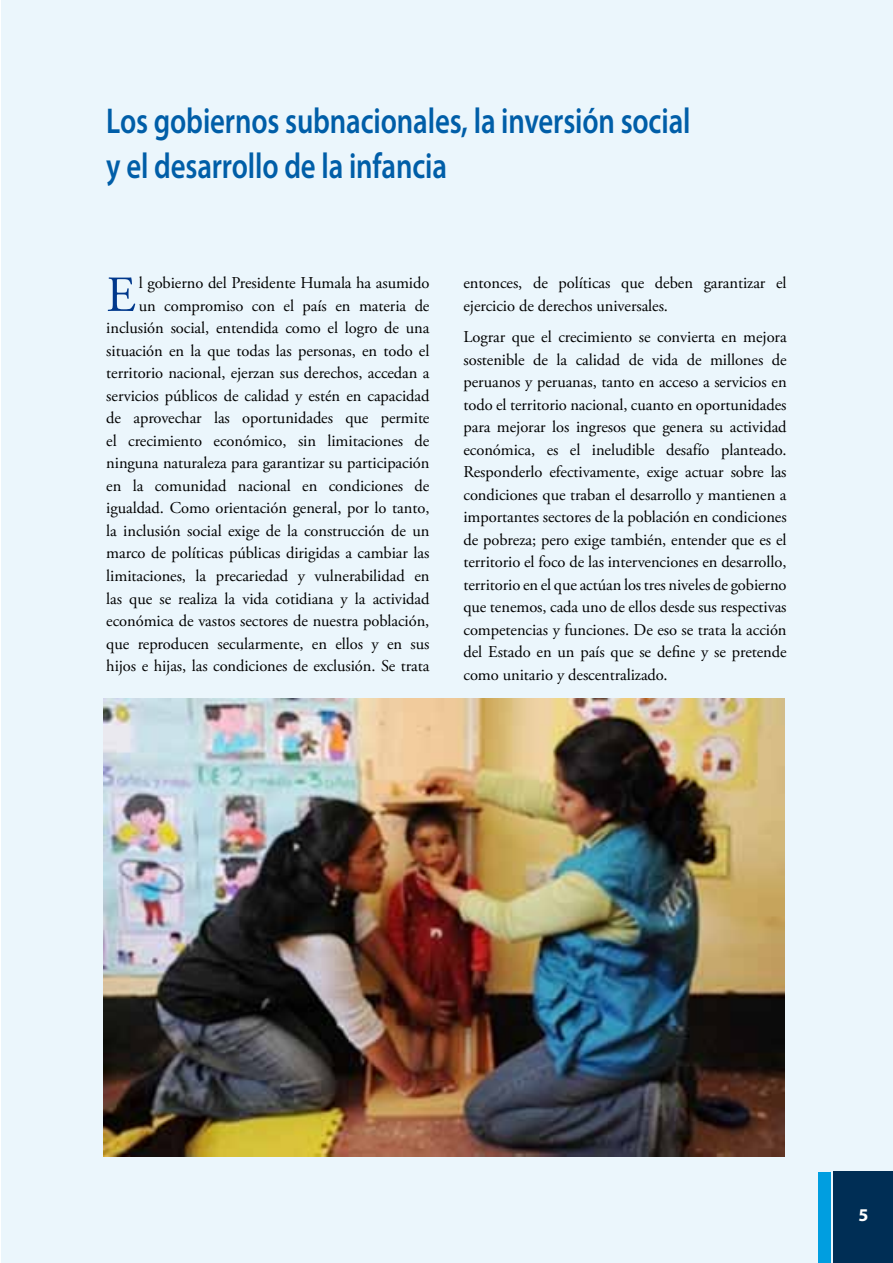
<style>
.page{position:relative;width:893px;height:1263px;background:#fff}
.page>*{position:absolute;margin:0;border:0;box-sizing:border-box;transform-origin:0 0}
.t1{font:50.4px "Adobe Garamond Pro";color:#00388c}
.t2{font:600 36px/45px "Myriad Pro";letter-spacing:-.005em;color:#005ea8;scale:.8 1}
.t3{font:700 18px "Myriad Pro";color:#fff}
.t4{font:16.5px/22.5px "Adobe Garamond Pro";letter-spacing:-.005em;color:#000;text-align:right}
</style>
<div class="page">
<div style="left:1px;top:0;width:892px;height:1263px;background:#ebf6fc"></div>
<div style="left:833px;top:1171px;width:60px;height:92px;background:#002e55"></div>
<div style="left:818px;top:1171px;width:13px;height:92px;background:#009ee0"></div>
<img style="left:104px;top:698px;width:681px;height:458px">
<h2 class="t2" style="left:106px;top:98px;width:732px">Los gobiernos subnacionales, la inversión social y el desarrollo de la infancia</h2>
<p class="t4" style="left:106px;top:272px;width:325px">l gobierno del Presidente Humala ha asumido<br>un compromiso con el país en materia de inclusión social, entendida como el logro de una situación en la que todas las personas, en todo el territorio nacional, ejerzan sus derechos, accedan a servicios públicos de calidad y estén en capacidad de aprovechar las oportunidades que permite el crecimiento económico, sin limitaciones de ninguna naturaleza para garantizar su participación en la comunidad nacional en condiciones de igualdad. Como orientación general, por lo tanto, la inclusión social exige de la construcción de un marco de políticas públicas dirigidas a cambiar las limitaciones, la precariedad y vulnerabilidad en las que se realiza la vida cotidiana y la actividad económica de vastos sectores de nuestra población, que reproducen secularmente, en ellos y en sus hijos e hijas, las condiciones de exclusión. Se trata</p>
<p class="t4" style="left:463px;top:273px;width:325px;text-align:left">entonces, de políticas que deben garantizar el ejercicio de derechos universales.</p>
<h1 class="t1" style="left:106px;top:265px;width:31px">E</h1>
<p class="t4" style="left:463px;top:326px;width:325px;text-align:justify">Lograr que el crecimiento se convierta en mejora sostenible de la calidad de vida de millones de peruanos y peruanas, tanto en acceso a servicios en todo el territorio nacional, cuanto en oportunidades para mejorar los ingresos que genera su actividad económica, es el ineludible desafío planteado.<br>Responderlo efectivamente, exige actuar sobre las condiciones que traban el desarrollo y mantienen a importantes sectores de la población en condiciones de pobreza; pero exige también, entender que es el territorio el foco de las intervenciones en desarrollo, territorio en el que actúan los tres niveles de gobierno que tenemos, cada uno de ellos desde sus respectivas competencias y funciones. De eso se trata la acción del Estado en un país que se define y se pretende como unitario y descentralizado.</p>
<p class="t3" style="left:858px;top:1203px;width:11px">5</p>
</div>
